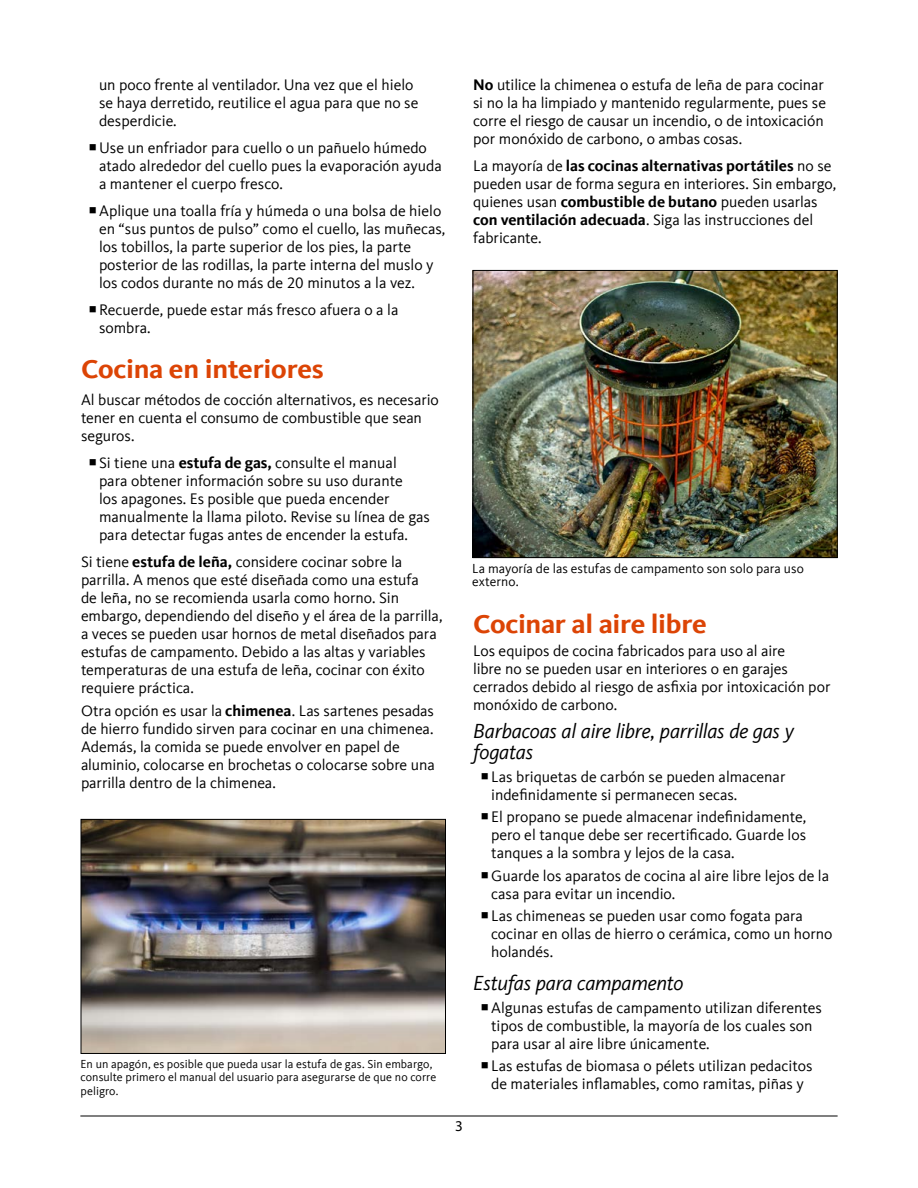
<style>
.page{position:relative;width:918px;height:1188px;background:#fff}
.page>*{position:absolute;margin:0;border:0;box-sizing:border-box;transform-origin:0 0}
.Subhead_18_orange{font:700 27px "Kievit Offc";letter-spacing:-.015em;color:#dc4405;scale:1.05 1}
.Subhead_14_italic{font:italic 21px/21px "Kievit Offc";letter-spacing:-.015em;color:#000}
.Body_Text1{font:15.75px/18px "Kievit Offc";color:#000}
.t1{font:15px "Myriad Pro";color:#000}
.t2{font:13.5px/13.5px "Kievit Offc";letter-spacing:.005em;color:#000}
.t3{font:12px/13.5px "Kievit Offc";letter-spacing:.005em;color:#000}
.s1{font-weight:700}
</style>
<div class="page">
<hr style="left:80px;top:1116px;width:758px;height:1px;background:#000">
<img style="left:475px;top:272px;width:361px;height:284px">
<div style="left:473px;top:270px;width:365px;height:288px;border:1px solid #000"></div>
<img style="left:83px;top:821px;width:361px;height:231px">
<div style="left:81px;top:819px;width:365px;height:235px;border:1px solid #000"></div>
<p class="Body_Text1" style="left:99px;top:76px;width:321px">un poco frente al ventilador. Una vez que el hielo se haya derretido, reutilice el agua para que no se desperdicie.</p>
<p class="Body_Text1" style="left:99px;top:139px;width:344px">Use un enfriador para cuello o un pañuelo húmedo atado alrededor del cuello pues la evaporación ayuda a mantener el cuerpo fresco.</p>
<p class="Body_Text1" style="left:99px;top:202px;width:348px">Aplique una toalla fría y húmeda o una bolsa de hielo en “sus puntos de pulso” como el cuello, las muñecas, los tobillos, la parte superior de los pies, la parte posterior de las rodillas, la parte interna del muslo y los codos durante no más de 20 minutos a la vez.</p>
<p class="Body_Text1" style="left:99px;top:301px;width:301px">Recuerde, puede estar más fresco afuera o a la sombra.</p>
<p class="Subhead_18_orange" style="left:81px;top:353px;width:233px">Cocina en interiores</p>
<p class="Body_Text1" style="left:81px;top:391px;width:359px">Al buscar métodos de cocción alternativos, es necesario tener en cuenta el consumo de combustible que sean seguros.</p>
<p class="Body_Text1" style="left:99px;top:454px;width:333px">Si tiene una <span class="s1">estufa de gas,</span> consulte el manual<br>para obtener información sobre su uso durante<br>los apagones. Es posible que pueda encender manualmente la llama piloto. Revise su línea de gas para detectar fugas antes de encender la estufa.</p>
<p class="Body_Text1" style="left:81px;top:553px;width:363px">Si tiene <span class="s1">estufa de leña,</span> considere cocinar sobre la parrilla. A menos que esté diseñada como una estufa<br>de leña, no se recomienda usarla como horno. Sin embargo, dependiendo del diseño y el área de la parrilla, a veces se pueden usar hornos de metal diseñados para estufas de campamento. Debido a las altas y variables temperaturas de una estufa de leña, cocinar con éxito requiere práctica.</p>
<p class="Body_Text1" style="left:81px;top:701px;width:355px">Otra opción es usar la <span class="s1">chimenea</span>. Las sartenes pesadas de hierro fundido sirven para cocinar en una chimenea.<br>Además, la comida se puede envolver en papel de aluminio, colocarse en brochetas o colocarse sobre una parrilla dentro de la chimenea.</p>
<p class="t3" style="left:81px;top:1057px;width:357px">En un apagón, es posible que pueda usar la estufa de gas. Sin embargo, consulte primero el manual del usuario para asegurarse de que no corre peligro.</p>
<p class="Body_Text1" style="left:473px;top:76px;width:354px"><span class="s1">No</span> utilice la chimenea o estufa de leña de para cocinar si no la ha limpiado y mantenido regularmente, pues se corre el riesgo de causar un incendio, o de intoxicación por monóxido de carbono, o ambas cosas.</p>
<p class="Body_Text1" style="left:473px;top:157px;width:365px">La mayoría de <span class="s1">las cocinas alternativas portátiles</span> no se pueden usar de forma segura en interiores. Sin embargo, quienes usan <span class="s1">combustible de butano</span> pueden usarlas <span class="s1">con ventilación adecuada</span>. Siga las instrucciones del fabricante.</p>
<p class="t2" style="left:472px;top:562px;width:333px">La mayoría de las estufas de campamento son solo para uso externo.</p>
<p class="Subhead_18_orange" style="left:473px;top:608px;width:224px">Cocinar al aire libre</p>
<p class="Body_Text1" style="left:473px;top:641px;width:359px">Los equipos de cocina fabricados para uso al aire<br>libre no se pueden usar en interiores o en garajes cerrados debido al riesgo de asfixia por intoxicación por monóxido de carbono.</p>
<p class="Subhead_14_italic" style="left:473px;top:720px;width:322px">Barbacoas al aire libre, parrillas de gas y fogatas</p>
<p class="Body_Text1" style="left:491px;top:767px;width:296px">Las briquetas de carbón se pueden almacenar indefinidamente si permanecen secas.</p>
<p class="Body_Text1" style="left:491px;top:808px;width:317px;text-align:justify">El propano se puede almacenar indefinidamente, pero el tanque debe ser recertificado. Guarde los tanques a la sombra y lejos de la casa.</p>
<p class="Body_Text1" style="left:491px;top:866px;width:340px">Guarde los aparatos de cocina al aire libre lejos de la casa para evitar un incendio.</p>
<p class="Body_Text1" style="left:491px;top:907px;width:343px">Las chimeneas se pueden usar como fogata para cocinar en ollas de hierro o cerámica, como un horno holandés.</p>
<p class="Subhead_14_italic" style="left:473px;top:972px;width:212px">Estufas para campamento</p>
<p class="Body_Text1" style="left:491px;top:998px;width:332px">Algunas estufas de campamento utilizan diferentes tipos de combustible, la mayoría de los cuales son para usar al aire libre únicamente.</p>
<p class="Body_Text1" style="left:491px;top:1057px;width:323px">Las estufas de biomasa o pélets utilizan pedacitos de materiales inflamables, como ramitas, piñas y</p>
<p class="t1" style="left:455px;top:1117px;width:9px">3</p>
</div>
